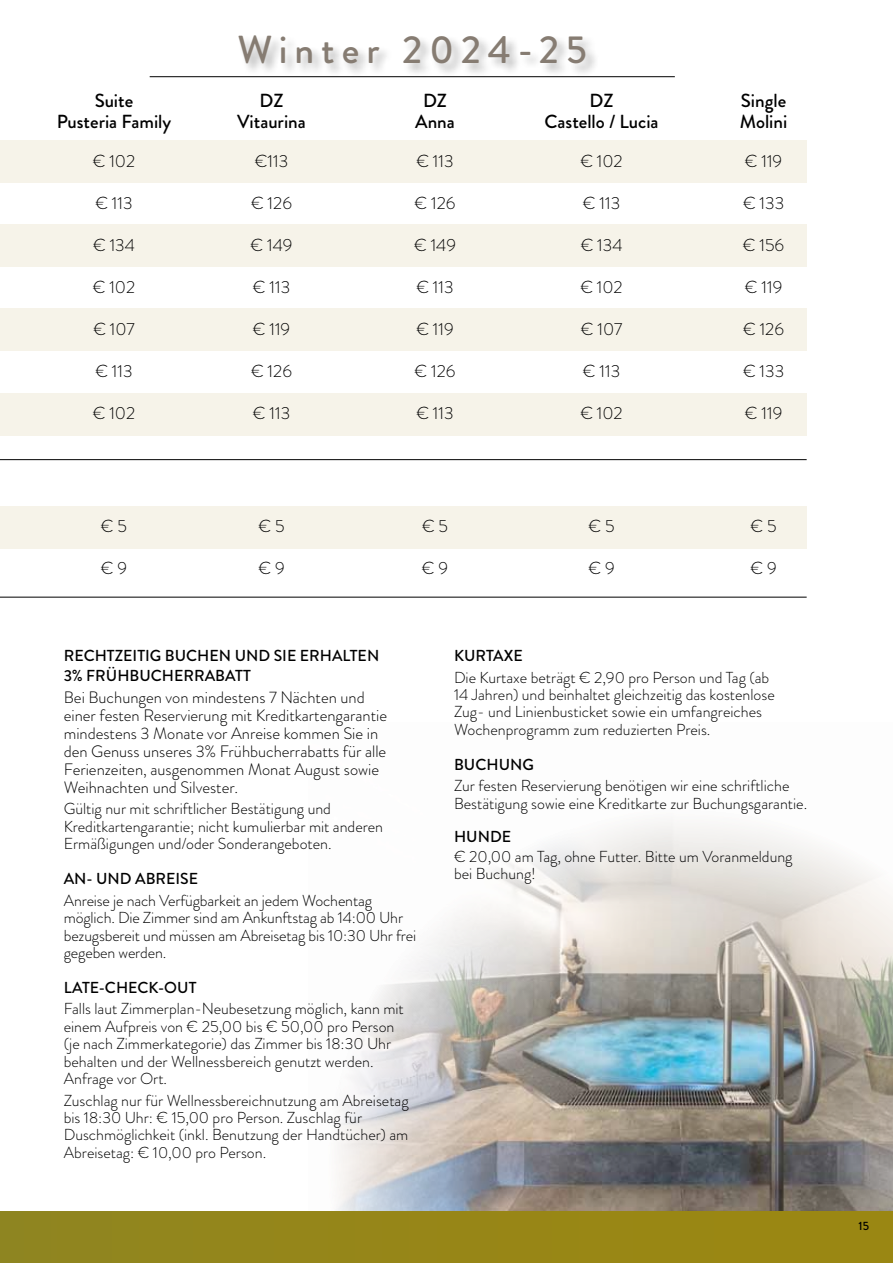
<style>
.page{position:relative;width:893px;height:1263px;background:#fff}
.page>*{position:absolute;margin:0;border:0;box-sizing:border-box;transform-origin:0 0}
.t1{font:500 39px "Brandon Grotesque";letter-spacing:.18em;color:#867c72}
.t2{font:500 18.9px "Brandon Grotesque";color:#000}
.t3{font:300 17.4px "Brandon Grotesque";color:#000}
.t4{font:300 16.5px/18px "Brandon Grotesque";color:#000}
.t5{font:300 15.9px/17.4px "Brandon Grotesque";color:#000}
.t6{font:500 15.9px/19.5px "Brandon Grotesque";color:#000}
.t7{font:500 12px "Brandon Grotesque";color:#000}
</style>
<div class="page">
<img style="left:308px;top:822px;width:585px;height:390px">
<div style="left:0;top:1212px;width:893px;height:51px;background:#978617"></div>
<div style="left:0;top:224px;width:807px;height:43px;background:#f6f3e9"></div>
<div style="left:0;top:393px;width:807px;height:43px;background:#f6f3e9"></div>
<div style="left:0;top:308px;width:807px;height:43px;background:#f6f3e9"></div>
<div style="left:0;top:506px;width:807px;height:43px;background:#f6f3e9"></div>
<div style="left:0;top:140px;width:807px;height:43px;background:#f6f3e9"></div>
<hr style="left:0;top:459px;width:807px;height:1px;background:#000">
<hr style="left:0;top:597px;width:807px;height:1px;background:#000">
<div style="left:237px;top:34px;width:362px;height:44px;background:#000;opacity:.3"></div>
<hr style="left:150px;top:76px;width:525px;height:1px;background:#000">
<h1 class="t1" style="left:237px;top:23px;width:351px">Winter 2024-25</h1>
<p class="t2" style="left:95px;top:87px;width:40px">Suite</p>
<p class="t2" style="left:259px;top:87px;width:26px">DZ</p>
<p class="t2" style="left:423px;top:87px;width:26px">DZ</p>
<p class="t2" style="left:590px;top:87px;width:26px">DZ</p>
<p class="t2" style="left:741px;top:87px;width:47px">Single</p>
<p class="t2" style="left:57px;top:109px;width:116px">Pusteria Family</p>
<p class="t2" style="left:237px;top:109px;width:70px">Vitaurina</p>
<p class="t2" style="left:415px;top:109px;width:41px">Anna</p>
<p class="t2" style="left:545px;top:109px;width:116px">Castello / Lucia</p>
<p class="t2" style="left:740px;top:109px;width:49px">Molini</p>
<p class="t3" style="left:93px;top:149px;width:44px">€ 102</p>
<p class="t3" style="left:255px;top:149px;width:35px">€113</p>
<p class="t3" style="left:416px;top:149px;width:39px">€ 113</p>
<p class="t3" style="left:580px;top:149px;width:44px">€ 102</p>
<p class="t3" style="left:745px;top:149px;width:39px">€ 119</p>
<p class="t3" style="left:95px;top:191px;width:39px">€ 113</p>
<p class="t3" style="left:251px;top:191px;width:42px">€ 126</p>
<p class="t3" style="left:415px;top:191px;width:42px">€ 126</p>
<p class="t3" style="left:583px;top:191px;width:39px">€ 113</p>
<p class="t3" style="left:743px;top:191px;width:43px">€ 133</p>
<p class="t3" style="left:93px;top:233px;width:43px">€ 134</p>
<p class="t3" style="left:251px;top:233px;width:43px">€ 149</p>
<p class="t3" style="left:414px;top:233px;width:43px">€ 149</p>
<p class="t3" style="left:581px;top:233px;width:43px">€ 134</p>
<p class="t3" style="left:743px;top:233px;width:43px">€ 156</p>
<p class="t3" style="left:93px;top:275px;width:44px">€ 102</p>
<p class="t3" style="left:253px;top:275px;width:39px">€ 113</p>
<p class="t3" style="left:416px;top:275px;width:39px">€ 113</p>
<p class="t3" style="left:580px;top:275px;width:44px">€ 102</p>
<p class="t3" style="left:745px;top:275px;width:39px">€ 119</p>
<p class="t3" style="left:93px;top:317px;width:43px">€ 107</p>
<p class="t3" style="left:253px;top:317px;width:39px">€ 119</p>
<p class="t3" style="left:416px;top:317px;width:39px">€ 119</p>
<p class="t3" style="left:581px;top:317px;width:43px">€ 107</p>
<p class="t3" style="left:743px;top:317px;width:42px">€ 126</p>
<p class="t3" style="left:95px;top:359px;width:39px">€ 113</p>
<p class="t3" style="left:251px;top:359px;width:42px">€ 126</p>
<p class="t3" style="left:415px;top:359px;width:42px">€ 126</p>
<p class="t3" style="left:583px;top:359px;width:39px">€ 113</p>
<p class="t3" style="left:743px;top:359px;width:43px">€ 133</p>
<p class="t3" style="left:93px;top:401px;width:44px">€ 102</p>
<p class="t3" style="left:253px;top:401px;width:39px">€ 113</p>
<p class="t3" style="left:416px;top:401px;width:39px">€ 113</p>
<p class="t3" style="left:580px;top:401px;width:44px">€ 102</p>
<p class="t3" style="left:745px;top:401px;width:39px">€ 119</p>
<p class="t3" style="left:101px;top:514px;width:28px">€ 5</p>
<p class="t3" style="left:258px;top:514px;width:28px">€ 5</p>
<p class="t3" style="left:422px;top:514px;width:28px">€ 5</p>
<p class="t3" style="left:589px;top:514px;width:28px">€ 5</p>
<p class="t3" style="left:750px;top:514px;width:28px">€ 5</p>
<p class="t3" style="left:101px;top:556px;width:28px">€ 9</p>
<p class="t3" style="left:258px;top:556px;width:28px">€ 9</p>
<p class="t3" style="left:422px;top:556px;width:28px">€ 9</p>
<p class="t3" style="left:588px;top:556px;width:28px">€ 9</p>
<p class="t3" style="left:750px;top:556px;width:28px">€ 9</p>
<p class="t6" style="left:64px;top:646px;width:317px">RECHTZEITIG BUCHEN UND SIE ERHALTEN<br>3% FRÜHBUCHERRABATT</p>
<p class="t4" style="left:64px;top:688px;width:325px">Bei Buchungen von mindestens 7 Nächten und einer festen Reservierung mit Kreditkartengarantie mindestens 3 Monate vor Anreise kommen Sie in den Genuss unseres 3% Frühbucherrabatts für alle Ferienzeiten, ausgenommen Monat August sowie Weihnachten und Silvester.</p>
<p class="t5" style="left:64px;top:800px;width:321px">Gültig nur mit schriftlicher Bestätigung und<br>Kreditkartengarantie; nicht kumulierbar mit anderen<br>Ermäßigungen und/oder Sonderangeboten.</p>
<p class="t6" style="left:64px;top:869px;width:136px">AN- UND ABREISE</p>
<p class="t5" style="left:64px;top:892px;width:354px">Anreise je nach Verfügbarkeit an jedem Wochentag möglich. Die Zimmer sind am Ankunftstag ab 14:00 Uhr bezugsbereit und müssen am Abreisetag bis 10:30 Uhr frei gegeben werden.</p>
<p class="t6" style="left:64px;top:978px;width:134px">LATE-CHECK-OUT</p>
<p class="t5" style="left:64px;top:1000px;width:342px">Falls laut Zimmerplan-Neubesetzung möglich, kann mit einem Aufpreis von € 25,00 bis € 50,00 pro Person (je nach Zimmerkategorie) das Zimmer bis 18:30 Uhr behalten und der Wellnessbereich genutzt werden.<br>Anfrage vor Ort.</p>
<p class="t5" style="left:64px;top:1091px;width:346px">Zuschlag nur für Wellnessbereichnutzung am Abreisetag bis 18:30 Uhr: € 15,00 pro Person. Zuschlag für Duschmöglichkeit (inkl. Benutzung der Handtücher) am Abreisetag: € 10,00 pro Person.</p>
<p class="t6" style="left:454px;top:646px;width:70px">KURTAXE</p>
<p class="t5" style="left:454px;top:668px;width:322px">Die Kurtaxe beträgt € 2,90 pro Person und Tag (ab 14 Jahren) und beinhaltet gleichzeitig das kostenlose Zug- und Linienbusticket sowie ein umfangreiches Wochenprogramm zum reduzierten Preis.</p>
<p class="t6" style="left:454px;top:755px;width:81px">BUCHUNG</p>
<p class="t5" style="left:454px;top:777px;width:355px">Zur festen Reservierung benötigen wir eine schriftliche<br>Bestätigung sowie eine Kreditkarte zur Buchungsgarantie.</p>
<p class="t6" style="left:454px;top:827px;width:59px">HUNDE</p>
<p class="t5" style="left:454px;top:849px;width:340px;line-height:16.5px">€ 20,00 am Tag, ohne Futter. Bitte um Voranmeldung bei Buchung!</p>
<p class="t7" style="left:858px;top:1217px;width:12px">15</p>
</div>
